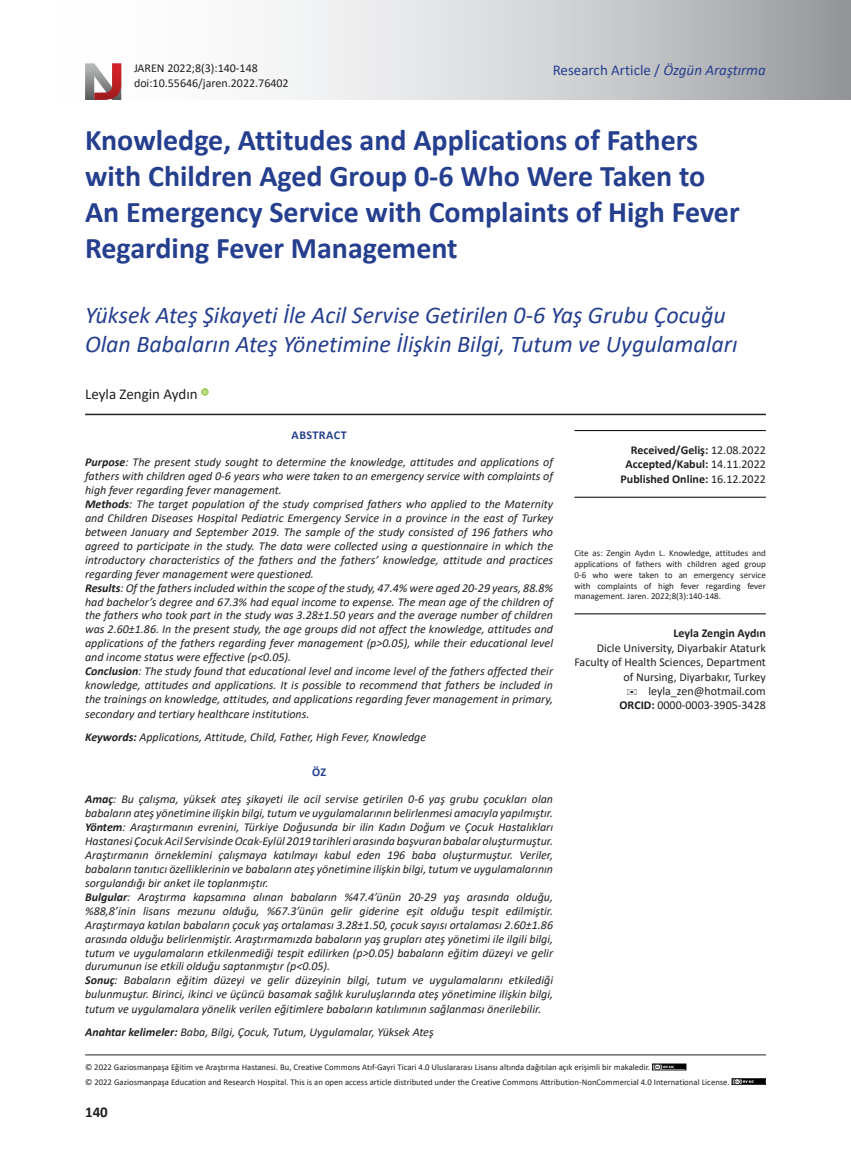
<style>
.page{position:relative;width:851px;height:1170px;background:#fff}
.page>*{position:absolute;margin:0;border:0;box-sizing:border-box;transform-origin:0 0}
.Makale_Başlık_1{font:700 30px/36px "Calibri";color:#253f8e}
.Makale_Başlık_2{font:italic 24px/28.8px "Calibri";color:#253f8e}
.t1{font:15px "Calibri";color:#253f8e}
.Yazarlar{font:15px "Calibri";color:#231f20}
.t2{font:700 15px "Calibri";color:#231f20}
.Öz{font:italic 12px/14px "Calibri";color:#231f20;text-align:justify}
.Title_Page_Sag_Taraf{font:12px/14.4px "Calibri";color:#231f20}
.Title_Page_Sag_Taraf-2{font:700 12px "Calibri";color:#231f20}
.Keywords_tek_sütun{font:italic 12px "Calibri";color:#231f20}
.Anahtar_kelimeler{font:italic 12px "Calibri";color:#231f20}
.Öz_başlık{font:700 12px "Calibri";letter-spacing:.04em;color:#253f8e}
.Title_Page_Sag_Taraf-3{font:9px/10.8px "Calibri";color:#231f20;text-align:justify}
.t3{font:8.7px/14.7px "Calibri";color:#231f20}
.s1{font-style:italic}
.s2{font-weight:700}
.s3{font-weight:400}
</style>
<div class="page">
<svg style="left:121px;top:0;width:729px;height:100px"></svg>
<svg style="left:85px;top:63px;width:36px;height:37px"></svg>
<hr style="left:85px;top:1054px;width:680px;height:1px;background:#231f20">
<div style="left:652px;top:1063px;width:34px;height:7px;border:1px solid #000001"></div>
<div style="left:653px;top:1064px;width:32px;height:5px;background:#000001"></div>
<svg style="left:653px;top:1064px;width:21px;height:5px"></svg>
<div style="left:731px;top:1078px;width:34px;height:6px;border:1px solid #000001"></div>
<hr style="left:732px;top:1079px;width:33px;height:4px;background:#000001">
<svg style="left:732px;top:1079px;width:21px;height:4px"></svg>
<hr style="left:85px;top:413px;width:680px;height:2px;background:#231f20">
<svg style="left:201px;top:388px;width:8px;height:7px"></svg>
<svg style="left:203px;top:389px;width:4px;height:4px"></svg>
<hr style="left:574px;top:430px;width:191px;height:1px;background:#000">
<hr style="left:574px;top:497px;width:191px;height:1px;background:#000">
<hr style="left:574px;top:613px;width:191px;height:1px;background:#000">
<svg style="left:627px;top:689px;width:9px;height:5px"></svg>
<p class="Title_Page_Sag_Taraf" style="left:134px;top:61px;width:156px">JAREN 2022;8(3):140-148 doi:10.55646/jaren.2022.76402</p>
<p class="t1" style="left:552px;top:59px;width:214px">Research Article / <span class="s1">Özgün Araştırma</span></p>
<p class="Makale_Başlık_1" style="left:85px;top:122px;width:656px">Knowledge, Attitudes and Applications of Fathers with Children Aged Group 0-6 Who Were Taken to An Emergency Service with Complaints of High Fever Regarding Fever Management</p>
<p class="Makale_Başlık_2" style="left:85px;top:299px;width:653px">Yüksek Ateş Şikayeti İle Acil Servise Getirilen 0-6 Yaş Grubu Çocuğu<br>Olan Babaların Ateş Yönetimine İlişkin Bilgi, Tutum ve Uygulamaları</p>
<p class="Yazarlar" style="left:85px;top:383px;width:114px">Leyla Zengin Aydın</p>
<p class="Öz_başlık" style="left:291px;top:426px;width:57px">ABSTRACT</p>
<p class="Öz" style="left:85px;top:454px;width:469px"><span class="s2">Purpose</span>: The present study sought to determine the knowledge, attitudes and applications of fathers with children aged 0-6 years who were taken to an emergency service with complaints of high fever regarding fever management.</p>
<p class="Öz" style="left:85px;top:496px;width:469px"><span class="s2">Methods</span>: The target population of the study comprised fathers who applied to the Maternity and Children Diseases Hospital Pediatric Emergency Service in a province in the east of Turkey between January and September 2019. The sample of the study consisted of 196 fathers who agreed to participate in the study. The data were collected using a questionnaire in which the introductory characteristics of the fathers and the fathers’ knowledge, attitude and practices regarding fever management were questioned.</p>
<p class="Öz" style="left:85px;top:580px;width:469px"><span class="s2">Results</span>: Of the fathers included within the scope of the study, 47.4% were aged 20-29 years, 88.8% had bachelor’s degree and 67.3% had equal income to expense. The mean age of the children of the fathers who took part in the study was 3.28±1.50 years and the average number of children was 2.60±1.86. In the present study, the age groups did not affect the knowledge, attitudes and applications of the fathers regarding fever management (p&gt;0.05), while their educational level and income status were effective (p&lt;0.05).</p>
<p class="Öz" style="left:85px;top:663px;width:469px"><span class="s2">Conclusion</span>: The study found that educational level and income level of the fathers affected their knowledge, attitudes and applications. It is possible to recommend that fathers be included in the trainings on knowledge, attitudes, and applications regarding fever management in primary, secondary and tertiary healthcare institutions.</p>
<p class="Keywords_tek_sütun" style="left:85px;top:728px;width:342px"><span class="s2">Keywords:</span> Applications, Attitude, Child, Father, High Fever, Knowledge</p>
<p class="Öz_başlık" style="left:312px;top:763px;width:16px">ÖZ</p>
<p class="Öz" style="left:85px;top:791px;width:469px"><span class="s2">Amaç</span>: Bu çalışma, yüksek ateş şikayeti ile acil servise getirilen 0-6 yaş grubu çocukları olan babaların ateş yönetimine ilişkin bilgi, tutum ve uygulamalarının belirlenmesi amacıyla yapılmıştır.</p>
<p class="Öz" style="left:85px;top:819px;width:469px"><span class="s2">Yöntem</span>: Araştırmanın evrenini, Türkiye Doğusunda bir ilin Kadın Doğum ve Çocuk Hastalıkları Hastanesi Çocuk Acil Servisinde Ocak-Eylül 2019 tarihleri arasında başvuran babalar oluşturmuştur.<br>Araştırmanın örneklemini çalışmaya katılmayı kabul eden 196 baba oluşturmuştur. Veriler, babaların tanıtıcı özelliklerinin ve babaların ateş yönetimine ilişkin bilgi, tutum ve uygulamalarının sorgulandığı bir anket ile toplanmıştır.</p>
<p class="Öz" style="left:85px;top:889px;width:469px"><span class="s2">Bulgular</span>: Araştırma kapsamına alınan babaların %47.4’ünün 20-29 yaş arasında olduğu, %88,8’inin lisans mezunu olduğu, %67.3’ünün gelir giderine eşit olduğu tespit edilmiştir.<br>Araştırmaya katılan babaların çocuk yaş ortalaması 3.28±1.50, çocuk sayısı ortalaması 2.60±1.86 arasında olduğu belirlenmiştir. Araştırmamızda babaların yaş grupları ateş yönetimi ile ilgili bilgi, tutum ve uygulamaların etkilenmediği tespit edilirken (p&gt;0.05) babaların eğitim düzeyi ve gelir durumunun ise etkili olduğu saptanmıştır (p&lt;0.05).</p>
<p class="Öz" style="left:85px;top:972px;width:469px"><span class="s2">Sonuç</span>: Babaların eğitim düzeyi ve gelir düzeyinin bilgi, tutum ve uygulamalarını etkilediği bulunmuştur. Birinci, ikinci ve üçüncü basamak sağlık kuruluşlarında ateş yönetimine ilişkin bilgi, tutum ve uygulamalara yönelik verilen eğitimlere babaların katılımının sağlanması önerilebilir.</p>
<p class="Anahtar_kelimeler" style="left:85px;top:1023px;width:350px"><span class="s2">Anahtar kelimeler:</span> Baba, Bilgi, Çocuk, Tutum, Uygulamalar, Yüksek Ateş</p>
<p class="Title_Page_Sag_Taraf-2" style="left:630px;top:441px;width:136px">Received/Geliş: <span class="s3">12.08.2022</span></p>
<p class="Title_Page_Sag_Taraf-2" style="left:625px;top:456px;width:142px">Accepted/Kabul: <span class="s3">14.11.2022</span></p>
<p class="Title_Page_Sag_Taraf-2" style="left:620px;top:470px;width:147px">Published Online: <span class="s3">16.12.2022</span></p>
<p class="Title_Page_Sag_Taraf-3" style="left:574px;top:547px;width:193px">Cite as: Zengin Aydın L. Knowledge, attitudes and applications of fathers with children aged group 0-6 who were taken to an emergency service with complaints of high fever regarding fever management. Jaren. 2022;8(3):140-148.</p>
<p class="Title_Page_Sag_Taraf-2" style="left:673px;top:624px;width:94px">Leyla Zengin Aydın</p>
<p class="Title_Page_Sag_Taraf" style="left:574px;top:640px;width:193px;text-align:right">Dicle University, Diyarbakir Ataturk<br>Faculty of Health Sciences, Department of Nursing, Diyarbakır, Turkey</p>
<p class="Title_Page_Sag_Taraf" style="left:648px;top:683px;width:119px">leyla_zen@hotmail.com</p>
<p class="Title_Page_Sag_Taraf" style="left:619px;top:697px;width:148px"><span class="s2">ORCID:</span> 0000-0003-3905-3428</p>
<p class="t3" style="left:85px;top:1059px;width:646px">© 2022 Gaziosmanpaşa Eğitim ve Araştırma Hastanesi. Bu, Creative Commons Atıf-Gayri Ticari 4.0 Uluslararası Lisansı altında dağıtılan açık erişimli bir makaledir.<br>© 2022 Gaziosmanpaşa Education and Research Hospital. This is an open access article distributed under the Creative Commons Attribution-NonCommercial 4.0 International License.</p>
<p class="t2" style="left:85px;top:1101px;width:24px">140</p>
</div>
